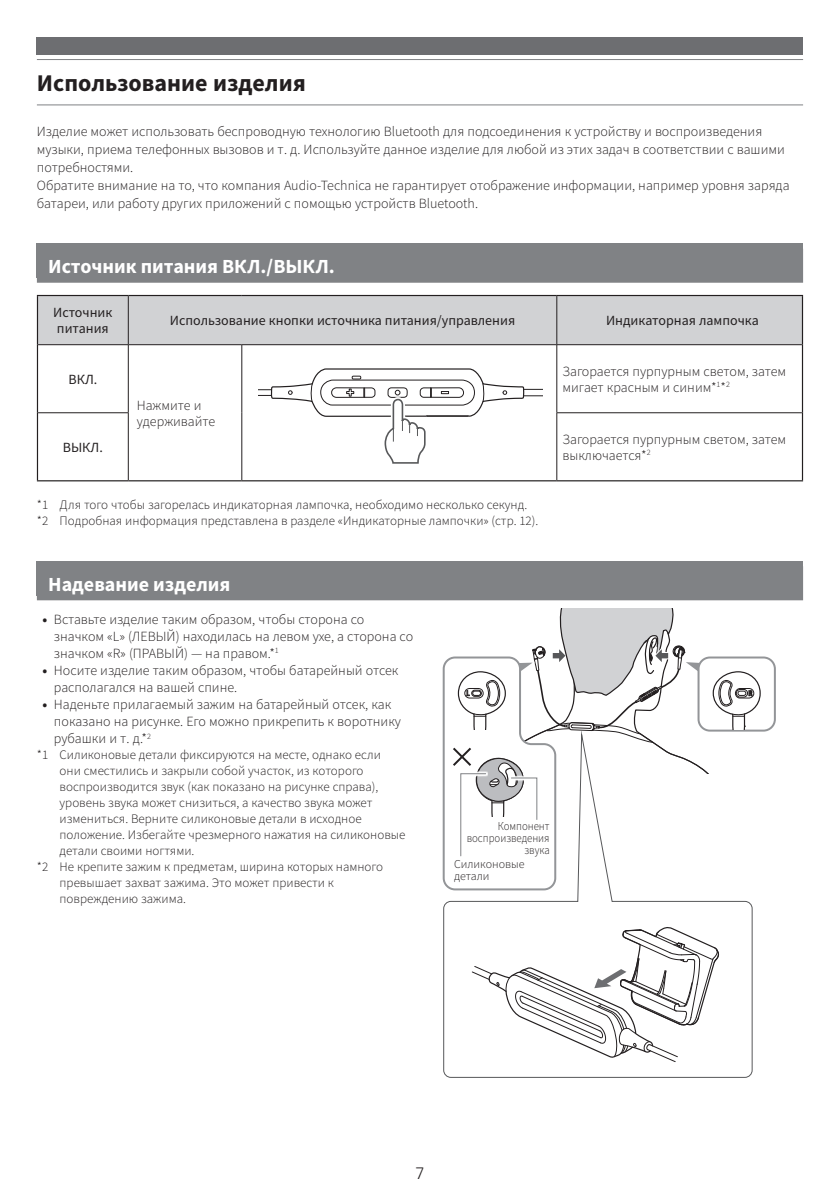
<style>
.page{position:relative;width:840px;height:1191px;background:#fff}
.page>*{position:absolute;margin:0;border:0;box-sizing:border-box;transform-origin:0 0}
.t1{font:700 24px "Source Sans Pro";color:#231f20}
.t2{font:700 20px "Source Sans Pro";color:#fff}
.t3{font:300 16px "Univers Next Pro";color:#231f20}
.t4{font:300 14px/17px "Source Sans Pro";color:#231f20}
.t5{font:14px/16px "Source Sans Pro";color:#231f20}
.t6{font:300 13px/16px "Source Sans Pro";color:#231f20}
.t7{font:300 12px/12px "Source Sans Pro";color:#231f20;text-align:right;scale:.9 1}
.t8{font:300 12px/12px "Source Sans Pro";color:#231f20}
.s1{font-weight:700}
</style>
<div class="page">
<hr style="left:37px;top:104px;width:765px;height:1px;background:#808285">
<hr style="left:37px;top:59px;width:765px;height:1px;background:#808285">
<div style="left:37px;top:37px;width:765px;height:17px;background:#6d6e71"></div>
<div style="left:37px;top:244px;width:765px;height:34px;background:#808285"></div>
<div style="left:37px;top:249px;width:765px;height:34px;background:#808285"></div>
<div style="left:37px;top:561px;width:765px;height:34px;background:#808285"></div>
<div style="left:37px;top:566px;width:765px;height:34px;background:#808285"></div>
<div style="left:38px;top:296px;width:763px;height:48px;background:#d1d2d4"></div>
<hr style="left:37px;top:295px;width:91px;height:1px;background:#231f20">
<hr style="left:37px;top:296px;width:1px;height:49px;background:#231f20">
<hr style="left:128px;top:295px;width:114px;height:1px;background:#231f20">
<hr style="left:242px;top:295px;width:314px;height:1px;background:#231f20">
<hr style="left:556px;top:295px;width:246px;height:1px;background:#231f20">
<hr style="left:801px;top:296px;width:1px;height:49px;background:#231f20">
<hr style="left:128px;top:480px;width:114px;height:1px;background:#231f20">
<hr style="left:242px;top:480px;width:314px;height:1px;background:#231f20">
<hr style="left:37px;top:345px;width:1px;height:68px;background:#231f20">
<hr style="left:801px;top:345px;width:1px;height:68px;background:#231f20">
<hr style="left:37px;top:413px;width:1px;height:67px;background:#231f20">
<hr style="left:37px;top:480px;width:91px;height:1px;background:#231f20">
<hr style="left:801px;top:413px;width:1px;height:67px;background:#231f20">
<hr style="left:556px;top:480px;width:246px;height:1px;background:#231f20">
<hr style="left:128px;top:296px;width:1px;height:48px;background:#231f20">
<hr style="left:556px;top:296px;width:1px;height:48px;background:#231f20">
<hr style="left:38px;top:344px;width:90px;height:1px;background:#231f20">
<hr style="left:128px;top:344px;width:114px;height:1px;background:#231f20">
<hr style="left:128px;top:345px;width:1px;height:67px;background:#231f20">
<hr style="left:242px;top:344px;width:314px;height:1px;background:#231f20">
<hr style="left:241px;top:345px;width:1px;height:68px;background:#231f20">
<hr style="left:241px;top:413px;width:1px;height:67px;background:#231f20">
<hr style="left:556px;top:344px;width:245px;height:1px;background:#231f20">
<hr style="left:556px;top:345px;width:1px;height:67px;background:#231f20">
<hr style="left:38px;top:412px;width:90px;height:1px;background:#231f20">
<hr style="left:128px;top:413px;width:1px;height:67px;background:#231f20">
<hr style="left:556px;top:412px;width:245px;height:1px;background:#231f20">
<hr style="left:556px;top:413px;width:1px;height:67px;background:#231f20">
<svg style="left:258px;top:368px;width:283px;height:96px"></svg>
<div style="left:697px;top:656px;width:78px;height:75px;border:2px solid #939598;border-radius:11px"></div>
<svg style="left:443px;top:891px;width:309px;height:186px"></svg>
<svg style="left:471px;top:926px;width:248px;height:136px"></svg>
<svg style="left:442px;top:608px;width:319px;height:283px"></svg>
<h1 class="t1" style="left:37px;top:74px;width:270px">Использование изделия</h1>
<p class="t4" style="left:37px;top:123px;width:753px;line-height:18px">Изделие может использовать беспроводную технологию Bluetooth для подсоединения к устройству и воспроизведения музыки, приема телефонных вызовов и т. д. Используйте данное изделие для любой из этих задач в соответствии с вашими потребностями.<br>Обратите внимание на то, что компания Audio-Technica не гарантирует отображение информации, например уровня заряда батареи, или работу других приложений с помощью устройств Bluetooth.</p>
<h2 class="t2" style="left:48px;top:258px;width:288px">Источник питания ВКЛ./ВЫКЛ.</h2>
<p class="t5" style="left:53px;top:306px;width:61px">Источник питания</p>
<p class="t5" style="left:170px;top:314px;width:347px">Использование кнопки источника питания/управления</p>
<p class="t5" style="left:605px;top:314px;width:154px">Индикаторная лампочка</p>
<p class="t5" style="left:68px;top:372px;width:30px">ВКЛ.</p>
<p class="t4" style="left:137px;top:397px;width:80px;line-height:16px">Нажмите и удерживайте</p>
<p class="t4" style="left:562px;top:364px;width:225px;line-height:16px">Загорается пурпурным светом, затем мигает красным и синим*<sup>1</sup>*<sup>2</sup></p>
<p class="t5" style="left:63px;top:440px;width:42px">ВЫКЛ.</p>
<p class="t4" style="left:562px;top:431px;width:225px;line-height:16px">Загорается пурпурным светом, затем выключается*<sup>2</sup></p>
<p class="t6" style="left:37px;top:497px;width:502px">*1 Для того чтобы загорелась индикаторная лампочка, необходимо несколько секунд. *2 Подробная информация представлена в разделе «Индикаторные лампочки» (стр. 12).</p>
<h2 class="t2" style="left:48px;top:576px;width:184px">Надевание изделия</h2>
<p class="t4" style="left:54px;top:611px;width:360px;text-indent:-11px"><span class="s1">•</span> Вставьте изделие таким образом, чтобы сторона со значком «L» (ЛЕВЫЙ) находилась на левом ухе, а сторона со значком «R» (ПРАВЫЙ) — на правом.*<sup>1</sup></p>
<p class="t4" style="left:54px;top:662px;width:346px;text-indent:-11px"><span class="s1">•</span> Носите изделие таким образом, чтобы батарейный отсек располагался на вашей спине.</p>
<p class="t4" style="left:54px;top:696px;width:348px;text-indent:-11px"><span class="s1">•</span> Наденьте прилагаемый зажим на батарейный отсек, как показано на рисунке. Его можно прикрепить к воротнику рубашки и т. д.*<sup>2</sup></p>
<p class="t6" style="left:37px;top:747px;width:345px">*1 Силиконовые детали фиксируются на месте, однако если</p>
<p class="t6" style="left:60px;top:763px;width:305px">они сместились и закрыли собой участок, из которого</p>
<p class="t6" style="left:60px;top:779px;width:320px">воспроизводится звук (как показано на рисунке справа),</p>
<p class="t6" style="left:60px;top:795px;width:314px">уровень звука может снизиться, а качество звука может</p>
<p class="t6" style="left:60px;top:811px;width:303px">измениться. Верните силиконовые детали в исходное</p>
<p class="t6" style="left:60px;top:827px;width:347px">положение. Избегайте чрезмерного нажатия на силиконовые</p>
<p class="t6" style="left:60px;top:843px;width:136px">детали своими ногтями.</p>
<p class="t6" style="left:37px;top:859px;width:347px">*2 Не крепите зажим к предметам, ширина которых намного</p>
<p class="t6" style="left:60px;top:875px;width:276px">превышает захват зажима. Это может привести к</p>
<p class="t6" style="left:60px;top:891px;width:128px">повреждению зажима.</p>
<p class="t7" style="left:466px;top:820px;width:93px">Компонент воспроизведения звука</p>
<p class="t8" style="left:454px;top:858px;width:72px">Силиконовые детали</p>
<p class="t3" style="left:415px;top:1166px;width:10px">7</p>
</div>
